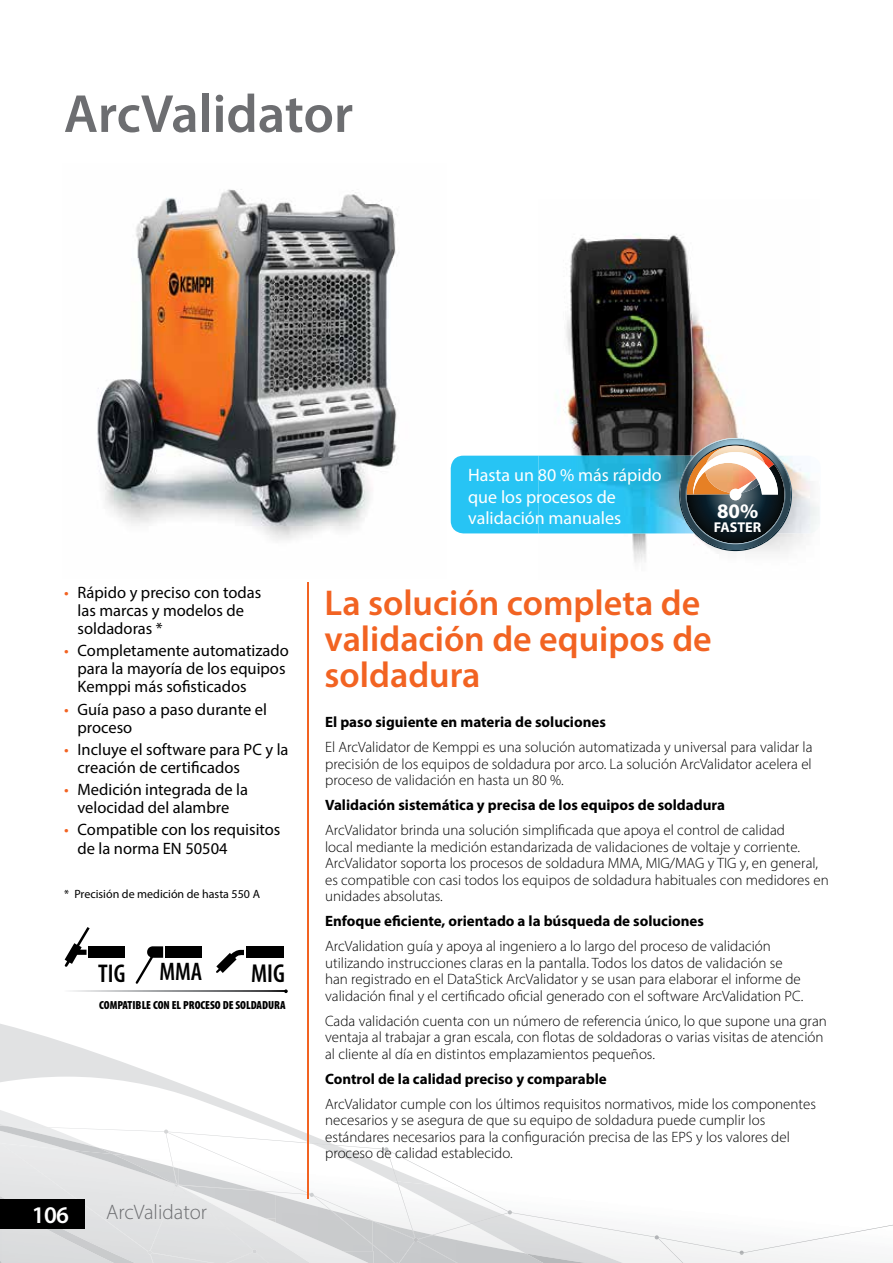
<style>
.page{position:relative;width:893px;height:1263px;background:#fff}
.page>*{position:absolute;margin:0;border:0;box-sizing:border-box;transform-origin:0 0}
.t1{font:600 54px "Myriad Pro";color:#6d6e71}
.t2{font:600 36px/36px "Myriad Pro";color:#f26322}
.t3{font:600 condensed 25.95px "Myriad Pro";color:#000}
.t4{font:600 condensed 25.8px "Myriad Pro";color:#000}
.t5{font:600 condensed 25.5px "Myriad Pro";color:#000}
.t6{font:600 24px "Myriad Pro";color:#fff}
.t7{font:300 21px "Myriad Pro";color:#6d6e71}
.t8{font:700 20.7px "Myriad Pro";color:#fff}
.t9{font:18px/21.6px "Myriad Pro";color:#fff}
.t10{font:16.5px/18px "Myriad Pro";color:#000}
.t11{font:300 15px/16.5px "Myriad Pro";color:#000}
.t12{font:700 15px "Myriad Pro";color:#000}
.t13{font:700 14.25px "Myriad Pro";color:#fff}
.t14{font:12px "Myriad Pro";color:#000}
.t15{font:900 condensed 11.85px "Myriad Pro";color:#000}
.s1{color:#f26322}
</style>
<div class="page">
<img style="left:310px;top:1228px;width:20px;height:23px">
<img style="left:458px;top:1228px;width:165px;height:35px">
<img style="left:525px;top:1253px;width:61px;height:10px">
<img style="left:231px;top:1228px;width:79px;height:35px">
<img style="left:0;top:1196px;width:135px;height:67px">
<img style="left:85px;top:1172px;width:808px;height:56px">
<img style="left:247px;top:1185px;width:85px;height:25px">
<img style="left:503px;top:1191px;width:69px;height:32px">
<img style="left:332px;top:1191px;width:65px;height:19px">
<img style="left:568px;top:1222px;width:311px;height:32px">
<img style="left:458px;top:1224px;width:13px;height:11px">
<img style="left:330px;top:1210px;width:128px;height:53px">
<img style="left:231px;top:1185px;width:31px;height:6px">
<img style="left:397px;top:1181px;width:106px;height:43px">
<img style="left:165px;top:1185px;width:66px;height:78px">
<img style="left:45px;top:1185px;width:47px;height:25px">
<img style="left:231px;top:1230px;width:33px;height:31px">
<div style="left:91px;top:1209px;width:74px;height:34px;background:#dfe0e2"></div>
<svg style="left:264px;top:1258px;width:5px;height:5px"></svg>
<img style="left:136px;top:1243px;width:29px;height:20px">
<svg style="left:0;top:1023px;width:432px;height:162px"></svg>
<img style="left:539px;top:234px;width:268px;height:329px">
<img style="left:97px;top:189px;width:300px;height:352px">
<img style="left:791px;top:456px;width:28px;height:77px">
<img style="left:451px;top:456px;width:228px;height:77px">
<svg style="left:679px;top:438px;width:112px;height:112px"></svg>
<hr style="left:307px;top:583px;width:1px;height:616px;background:#f26322">
<div style="left:247px;top:946px;width:37px;height:12px;background:#000"></div>
<svg style="left:216px;top:950px;width:28px;height:23px"></svg>
<div style="left:165px;top:946px;width:37px;height:12px;background:#000"></div>
<svg style="left:135px;top:946px;width:28px;height:38px"></svg>
<div style="left:89px;top:946px;width:36px;height:12px;background:#000"></div>
<svg style="left:64px;top:927px;width:26px;height:40px"></svg>
<img style="left:70px;top:991px;width:214px;height:1px">
<svg style="left:284px;top:989px;width:4px;height:4px"></svg>
<div style="left:0;top:1199px;width:85px;height:30px;background:#000"></div>
<h1 class="t1" style="left:64px;top:79px;width:291px">ArcValidator</h1>
<p class="t9" style="left:468px;top:464px;width:195px">Hasta un 80 % más rápido que los procesos de validación manuales</p>
<h3 class="t8" style="left:717px;top:497px;width:43px">80%</h3>
<p class="t13" style="left:714px;top:518px;width:49px">FASTER</p>
<p class="t10" style="left:78px;top:583px;width:185px;text-indent:-13px"><span class="s1">•</span> Rápido y preciso con todas las marcas y modelos de soldadoras *</p>
<p class="t10" style="left:78px;top:642px;width:213px;text-indent:-13px"><span class="s1">•</span> Completamente automatizado para la mayoría de los equipos<br>Kemppi más sofisticados</p>
<p class="t10" style="left:78px;top:700px;width:191px;text-indent:-13px"><span class="s1">•</span> Guía paso a paso durante el proceso</p>
<p class="t10" style="left:78px;top:740px;width:212px;text-indent:-13px"><span class="s1">•</span> Incluye el software para PC y la creación de certificados</p>
<p class="t10" style="left:64px;top:780px;width:185px;text-align:center"><span class="s1">•</span> Medición integrada de la velocidad del alambre</p>
<p class="t10" style="left:78px;top:821px;width:204px;text-indent:-13px"><span class="s1">•</span> Compatible con los requisitos de la norma EN 50504</p>
<p class="t14" style="left:64px;top:886px;width:197px">* Precisión de medición de hasta 550 A</p>
<h3 class="t4" style="left:98px;top:957px;width:29px">TIG</h3>
<h3 class="t5" style="left:159px;top:956px;width:44px">MMA</h3>
<h3 class="t3" style="left:251px;top:957px;width:35px">MIG</h3>
<p class="t15" style="left:99px;top:997px;width:188px">COMPATIBLE CON EL PROCESO DE SOLDADURA</p>
<h3 class="t6" style="left:32px;top:1200px;width:39px">106</h3>
<h3 class="t7" style="left:106px;top:1199px;width:102px">ArcValidator</h3>
<h2 class="t2" style="left:325px;top:584px;width:389px">La solución completa de validación de equipos de soldadura</h2>
<p class="t12" style="left:325px;top:712px;width:282px">El paso siguiente en materia de soluciones</p>
<p class="t11" style="left:325px;top:739px;width:489px;text-align:justify">El ArcValidator de Kemppi es una solución automatizada y universal para validar la precisión de los equipos de soldadura por arco. La solución ArcValidator acelera el proceso de validación en hasta un 80 %.</p>
<p class="t12" style="left:325px;top:795px;width:401px">Validación sistemática y precisa de los equipos de soldadura</p>
<p class="t11" style="left:325px;top:822px;width:505px">ArcValidator brinda una solución simplificada que apoya el control de calidad<br>local mediante la medición estandarizada de validaciones de voltaje y corriente.<br>ArcValidator soporta los procesos de soldadura MMA, MIG/MAG y TIG y, en general, es compatible con casi todos los equipos de soldadura habituales con medidores en unidades absolutas.</p>
<p class="t12" style="left:325px;top:911px;width:380px">Enfoque eficiente, orientado a la búsqueda de soluciones</p>
<p class="t11" style="left:325px;top:938px;width:480px">ArcValidation guía y apoya al ingeniero a lo largo del proceso de validación utilizando instrucciones claras en la pantalla. Todos los datos de validación se han registrado en el DataStick ArcValidator y se usan para elaborar el informe de validación final y el certificado oficial generado con el software ArcValidation PC.</p>
<p class="t11" style="left:325px;top:1012px;width:503px">Cada validación cuenta con un número de referencia único, lo que supone una gran ventaja al trabajar a gran escala, con flotas de soldadoras o varias visitas de atención al cliente al día en distintos emplazamientos pequeños.</p>
<p class="t12" style="left:325px;top:1069px;width:283px">Control de la calidad preciso y comparable</p>
<p class="t11" style="left:325px;top:1095px;width:492px">ArcValidator cumple con los últimos requisitos normativos, mide los componentes necesarios y se asegura de que su equipo de soldadura puede cumplir los estándares necesarios para la configuración precisa de las EPS y los valores del proceso de calidad establecido.</p>
</div>
